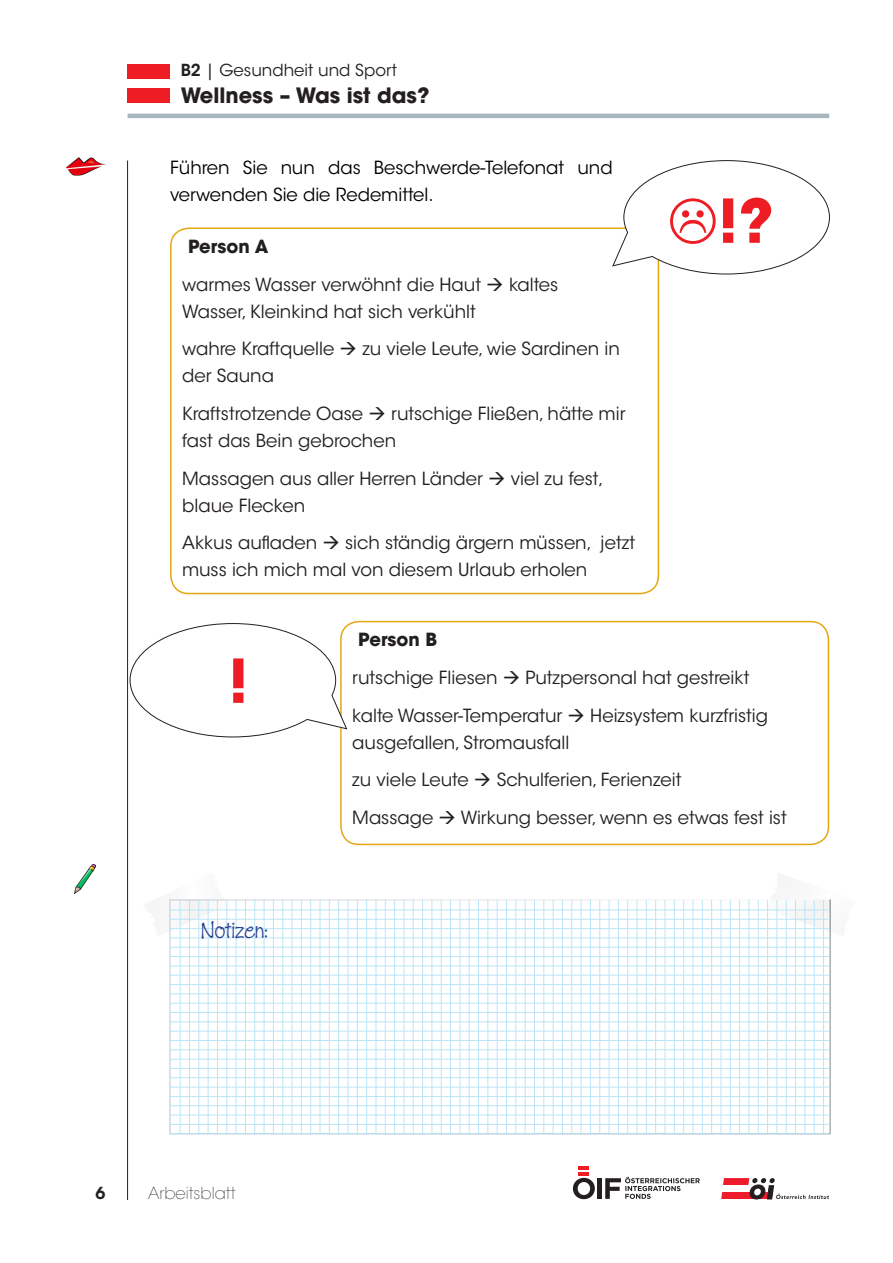
<style>
.page{position:relative;width:893px;height:1263px;background:#fff}
.page>*{position:absolute;margin:0;border:0;box-sizing:border-box;transform-origin:0 0}
.t1{font:700 60px "ITC Avant Garde Std";color:#ee1d23}
.t2{font:24px "Zipty Do Std";color:#253f8e}
.t3{font:700 21px "ITC Avant Garde Std";color:#231f20}
.t4{font:18px/37.7px "ITC Avant Garde Std";color:#231f20}
.t5{font:18px/27px "ITC Avant Garde Std";color:#000}
.t6{font:16.5px "ITC Avant Garde Std";color:#231f20}
.t7{font:200 16.5px "ITC Avant Garde Std";color:#231f20}
.t8{font:600 16.5px "ITC Avant Garde Std";color:#231f20}
.s1{font-weight:600}
.s2{font-weight:700}
</style>
<div class="page">
<svg style="left:573px;top:1178px;width:22px;height:21px"></svg>
<div style="left:597px;top:1178px;width:5px;height:21px;background:#231f20"></div>
<hr style="left:578px;top:1172px;width:11px;height:4px;background:#ee1d23">
<hr style="left:578px;top:1166px;width:11px;height:4px;background:#ee1d23">
<svg style="left:605px;top:1177px;width:95px;height:22px"></svg>
<hr style="left:128px;top:114px;width:701px;height:4px;background:#a7b6be">
<hr style="left:127px;top:161px;width:1px;height:1039px;background:#231f20">
<svg style="left:721px;top:1178px;width:108px;height:21px"></svg>
<div style="left:128px;top:88px;width:42px;height:15px;background:#ee1d23"></div>
<div style="left:128px;top:64px;width:42px;height:14px;background:#ee1d23"></div>
<img style="left:66px;top:157px;width:40px;height:19px">
<img style="left:75px;top:864px;width:21px;height:29px">
<svg style="left:169px;top:899px;width:662px;height:235px"></svg>
<svg style="left:144px;top:899px;width:84px;height:38px"></svg>
<svg style="left:765px;top:874px;width:66px;height:63px"></svg>
<hr style="left:170px;top:975px;width:659px;height:1px;background:#bbe5f7">
<hr style="left:170px;top:984px;width:659px;height:1px;background:#bbe5f7">
<hr style="left:170px;top:993px;width:659px;height:1px;background:#bbe5f7">
<hr style="left:170px;top:1003px;width:659px;height:1px;background:#bbe5f7">
<hr style="left:170px;top:1012px;width:659px;height:1px;background:#bbe5f7">
<hr style="left:170px;top:1021px;width:659px;height:1px;background:#bbe5f7">
<hr style="left:170px;top:1031px;width:659px;height:1px;background:#bbe5f7">
<hr style="left:170px;top:1040px;width:659px;height:1px;background:#bbe5f7">
<hr style="left:170px;top:1049px;width:659px;height:1px;background:#bbe5f7">
<hr style="left:170px;top:1059px;width:659px;height:1px;background:#bbe5f7">
<hr style="left:170px;top:1068px;width:659px;height:1px;background:#bbe5f7">
<hr style="left:170px;top:1077px;width:659px;height:1px;background:#bbe5f7">
<hr style="left:170px;top:1087px;width:659px;height:1px;background:#bbe5f7">
<hr style="left:170px;top:1096px;width:659px;height:1px;background:#bbe5f7">
<hr style="left:170px;top:1105px;width:659px;height:1px;background:#bbe5f7">
<hr style="left:170px;top:1115px;width:659px;height:1px;background:#bbe5f7">
<hr style="left:170px;top:1124px;width:659px;height:1px;background:#bbe5f7">
<hr style="left:170px;top:1133px;width:659px;height:1px;background:#bbe5f7">
<hr style="left:170px;top:965px;width:659px;height:1px;background:#bbe5f7">
<hr style="left:170px;top:956px;width:659px;height:1px;background:#bbe5f7">
<hr style="left:170px;top:947px;width:659px;height:1px;background:#bbe5f7">
<hr style="left:170px;top:937px;width:659px;height:1px;background:#bbe5f7">
<hr style="left:170px;top:928px;width:659px;height:1px;background:#bbe5f7">
<hr style="left:170px;top:919px;width:659px;height:1px;background:#bbe5f7">
<hr style="left:170px;top:909px;width:659px;height:1px;background:#bbe5f7">
<hr style="left:180px;top:900px;width:1px;height:233px;background:#bbe5f7">
<hr style="left:189px;top:900px;width:1px;height:233px;background:#bbe5f7">
<hr style="left:198px;top:900px;width:1px;height:233px;background:#bbe5f7">
<hr style="left:208px;top:900px;width:1px;height:233px;background:#bbe5f7">
<hr style="left:217px;top:900px;width:1px;height:233px;background:#bbe5f7">
<hr style="left:226px;top:900px;width:1px;height:233px;background:#bbe5f7">
<hr style="left:236px;top:900px;width:1px;height:233px;background:#bbe5f7">
<hr style="left:245px;top:900px;width:1px;height:233px;background:#bbe5f7">
<hr style="left:254px;top:900px;width:1px;height:233px;background:#bbe5f7">
<hr style="left:264px;top:900px;width:1px;height:233px;background:#bbe5f7">
<hr style="left:273px;top:900px;width:1px;height:233px;background:#bbe5f7">
<hr style="left:282px;top:900px;width:1px;height:233px;background:#bbe5f7">
<hr style="left:292px;top:900px;width:1px;height:233px;background:#bbe5f7">
<hr style="left:301px;top:900px;width:1px;height:233px;background:#bbe5f7">
<hr style="left:310px;top:900px;width:1px;height:233px;background:#bbe5f7">
<hr style="left:320px;top:900px;width:1px;height:233px;background:#bbe5f7">
<hr style="left:329px;top:900px;width:1px;height:233px;background:#bbe5f7">
<hr style="left:338px;top:900px;width:1px;height:233px;background:#bbe5f7">
<hr style="left:348px;top:900px;width:1px;height:233px;background:#bbe5f7">
<hr style="left:357px;top:900px;width:1px;height:233px;background:#bbe5f7">
<hr style="left:366px;top:900px;width:1px;height:233px;background:#bbe5f7">
<hr style="left:376px;top:900px;width:1px;height:233px;background:#bbe5f7">
<hr style="left:385px;top:900px;width:1px;height:233px;background:#bbe5f7">
<hr style="left:394px;top:900px;width:1px;height:233px;background:#bbe5f7">
<hr style="left:404px;top:900px;width:1px;height:233px;background:#bbe5f7">
<hr style="left:413px;top:900px;width:1px;height:233px;background:#bbe5f7">
<hr style="left:422px;top:900px;width:1px;height:233px;background:#bbe5f7">
<hr style="left:432px;top:900px;width:1px;height:233px;background:#bbe5f7">
<hr style="left:441px;top:900px;width:1px;height:233px;background:#bbe5f7">
<hr style="left:450px;top:900px;width:1px;height:233px;background:#bbe5f7">
<hr style="left:460px;top:900px;width:1px;height:233px;background:#bbe5f7">
<hr style="left:469px;top:900px;width:1px;height:233px;background:#bbe5f7">
<hr style="left:478px;top:900px;width:1px;height:233px;background:#bbe5f7">
<hr style="left:488px;top:900px;width:1px;height:233px;background:#bbe5f7">
<hr style="left:497px;top:900px;width:1px;height:233px;background:#bbe5f7">
<hr style="left:506px;top:900px;width:1px;height:233px;background:#bbe5f7">
<hr style="left:515px;top:900px;width:1px;height:233px;background:#bbe5f7">
<hr style="left:525px;top:900px;width:1px;height:233px;background:#bbe5f7">
<hr style="left:534px;top:900px;width:1px;height:233px;background:#bbe5f7">
<hr style="left:543px;top:900px;width:1px;height:233px;background:#bbe5f7">
<hr style="left:553px;top:900px;width:1px;height:233px;background:#bbe5f7">
<hr style="left:562px;top:900px;width:1px;height:233px;background:#bbe5f7">
<hr style="left:571px;top:900px;width:1px;height:233px;background:#bbe5f7">
<hr style="left:581px;top:900px;width:1px;height:233px;background:#bbe5f7">
<hr style="left:590px;top:900px;width:1px;height:233px;background:#bbe5f7">
<hr style="left:599px;top:900px;width:1px;height:233px;background:#bbe5f7">
<hr style="left:609px;top:900px;width:1px;height:233px;background:#bbe5f7">
<hr style="left:618px;top:900px;width:1px;height:233px;background:#bbe5f7">
<hr style="left:627px;top:900px;width:1px;height:233px;background:#bbe5f7">
<hr style="left:637px;top:900px;width:1px;height:233px;background:#bbe5f7">
<hr style="left:646px;top:900px;width:1px;height:233px;background:#bbe5f7">
<hr style="left:655px;top:900px;width:1px;height:233px;background:#bbe5f7">
<hr style="left:665px;top:900px;width:1px;height:233px;background:#bbe5f7">
<hr style="left:674px;top:900px;width:1px;height:233px;background:#bbe5f7">
<hr style="left:683px;top:900px;width:1px;height:233px;background:#bbe5f7">
<hr style="left:693px;top:900px;width:1px;height:233px;background:#bbe5f7">
<hr style="left:702px;top:900px;width:1px;height:233px;background:#bbe5f7">
<hr style="left:711px;top:900px;width:1px;height:233px;background:#bbe5f7">
<hr style="left:721px;top:900px;width:1px;height:233px;background:#bbe5f7">
<hr style="left:730px;top:900px;width:1px;height:233px;background:#bbe5f7">
<hr style="left:739px;top:900px;width:1px;height:233px;background:#bbe5f7">
<hr style="left:749px;top:900px;width:1px;height:233px;background:#bbe5f7">
<hr style="left:758px;top:900px;width:1px;height:233px;background:#bbe5f7">
<hr style="left:767px;top:900px;width:1px;height:233px;background:#bbe5f7">
<hr style="left:777px;top:900px;width:1px;height:233px;background:#bbe5f7">
<hr style="left:786px;top:900px;width:1px;height:233px;background:#bbe5f7">
<hr style="left:795px;top:900px;width:1px;height:233px;background:#bbe5f7">
<hr style="left:804px;top:900px;width:1px;height:233px;background:#bbe5f7">
<hr style="left:814px;top:900px;width:1px;height:233px;background:#bbe5f7">
<hr style="left:823px;top:900px;width:1px;height:233px;background:#bbe5f7">
<div style="left:170px;top:227px;width:489px;height:367px;border:2px solid #e5a710;border-radius:18px"></div>
<div style="left:340px;top:621px;width:489px;height:224px;border:2px solid #e5a710;border-radius:18px"></div>
<svg style="left:129px;top:623px;width:219px;height:115px"></svg>
<svg style="left:612px;top:160px;width:218px;height:115px"></svg>
<p class="t6" style="left:181px;top:60px;width:218px"><span class="s1">B2</span> | Gesundheit und Sport</p>
<p class="t3" style="left:181px;top:81px;width:250px">Wellness – Was ist das?</p>
<p class="t5" style="left:170px;top:154px;width:444px">Führen Sie nun das Beschwerde-Telefonat und verwenden Sie die Redemittel.</p>
<p class="t4" style="left:182px;top:228px;width:378px;text-indent:6px"><span class="s2">Person A<br></span>warmes Wasser verwöhnt die Haut → kaltes</p>
<p class="t4" style="left:182px;top:292px;width:439px">Wasser, Kleinkind hat sich verkühlt<br>wahre Kraftquelle → zu viele Leute, wie Sardinen in</p>
<p class="t4" style="left:182px;top:357px;width:445px">der Sauna<br>Kraftstrotzende Oase → rutschige Fließen, hätte mir</p>
<p class="t4" style="left:182px;top:422px;width:423px">fast das Bein gebrochen<br>Massagen aus aller Herren Länder → viel zu fest,</p>
<p class="t4" style="left:182px;top:486px;width:454px">blaue Flecken<br>Akkus aufladen → sich ständig ärgern müssen, jetzt</p>
<p class="t4" style="left:182px;top:551px;width:407px">muss ich mich mal von diesem Urlaub erholen</p>
<h1 class="t1" style="left:718px;top:182px;width:57px">!?</h1>
<h1 class="t1" style="left:228px;top:642px;width:21px">!</h1>
<h2 class="t2" style="left:201px;top:916px;width:69px">Notizen:</h2>
<p class="t4" style="left:352px;top:621px;width:417px;text-indent:6px"><span class="s2">Person B<br></span>rutschige Fliesen → Putzpersonal hat gestreikt kalte Wasser-Temperatur → Heizsystem kurzfristig</p>
<p class="t4" style="left:352px;top:723px;width:436px">ausgefallen, Stromausfall<br>zu viele Leute → Schulferien, Ferienzeit<br>Massage → Wirkung besser, wenn es etwas fest ist</p>
<p class="t8" style="left:96px;top:1182px;width:11px">6</p>
<p class="t7" style="left:148px;top:1183px;width:89px">Arbeitsblatt</p>
</div>
